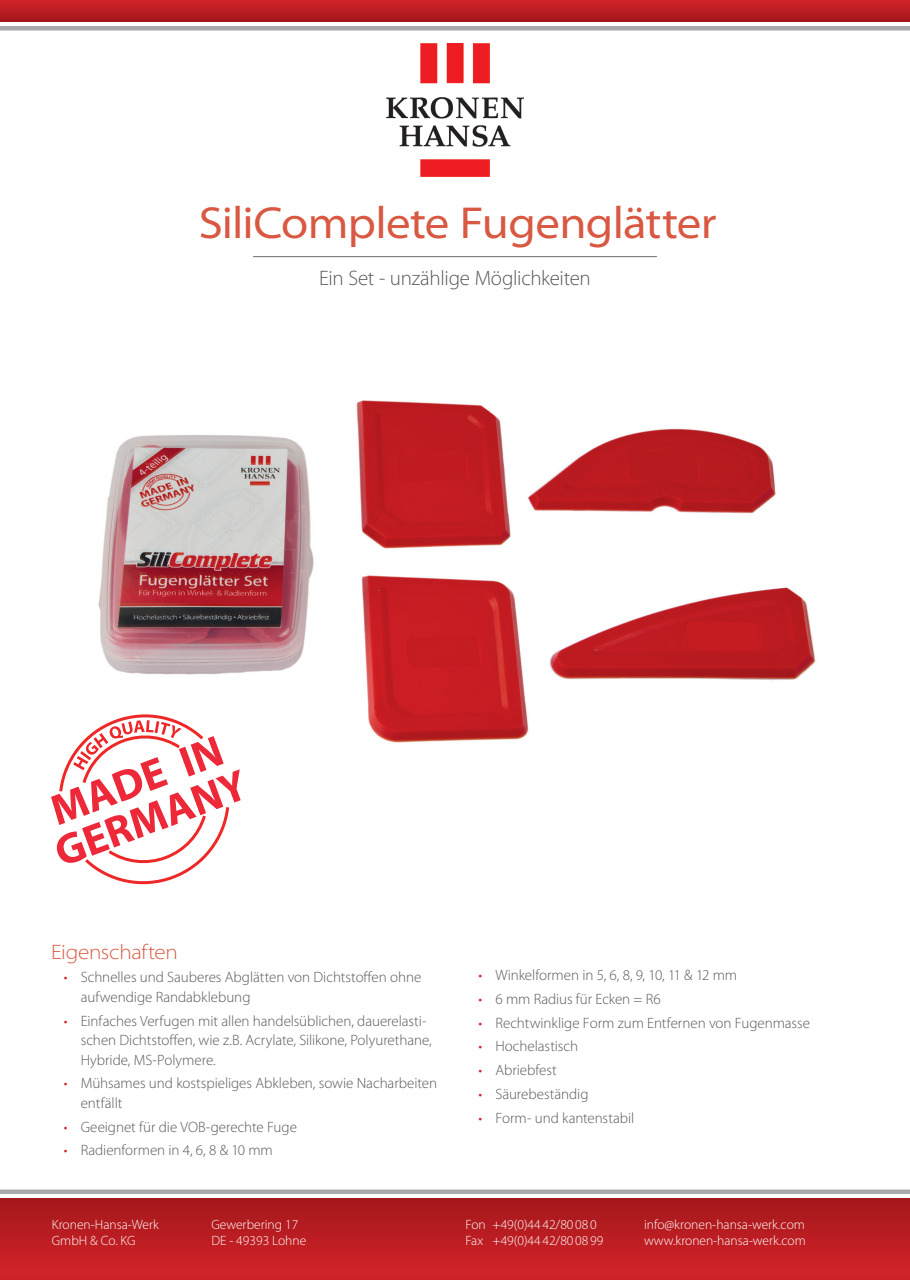
<style>
.page{position:relative;width:910px;height:1280px;background:#fff}
.page>*{position:absolute;margin:0;border:0;box-sizing:border-box;transform-origin:0 0}
.t1{font:semi-expanded 45px "Myriad Pro";letter-spacing:-.015em;color:#d95842}
.t2{font:300 21px "Myriad Pro";letter-spacing:-.015em;color:#57585a}
.t3{font:300 semi-expanded 21px "Myriad Pro";letter-spacing:-.015em;color:#d95842}
.t4{font:300 15px/19.5px "Myriad Pro";letter-spacing:-.005em;color:#57585a}
.t5{font:300 13.5px/16.5px "Myriad Pro";color:#fff}
.s1{color:#d1232a}
</style>
<div class="page">
<div style="left:0;top:1199px;width:910px;height:81px;background:linear-gradient(to bottom,#a4181b,#d5232a)"></div>
<div style="left:0;top:1189px;width:910px;height:5px;background:#a8a9ad"></div>
<div style="left:0;top:0;width:910px;height:22px;background:linear-gradient(to bottom,#d3232a,#a4181b)"></div>
<div style="left:0;top:26px;width:910px;height:5px;background:#a8a9ad"></div>
<img style="left:386px;top:43px;width:137px;height:133px">
<hr style="left:253px;top:256px;width:404px;height:1px;background:#6c6d70">
<img style="left:98px;top:400px;width:718px;height:343px">
<svg style="left:51px;top:710px;width:190px;height:175px"></svg>
<h1 class="t1" style="left:199px;top:195px;width:520px">SiliComplete Fugenglätter</h1>
<h2 class="t2" style="left:319px;top:265px;width:273px">Ein Set ‑ unzählige Möglichkeiten</h2>
<h2 class="t3" style="left:51px;top:939px;width:128px">Eigenschaften</h2>
<p class="t4" style="left:81px;top:967px;width:342px;text-indent:-17px"><span class="s1">•</span> Schnelles und Sauberes Abglätten von Dichtstoffen ohne aufwendige Randabklebung</p>
<p class="t4" style="left:81px;top:1011px;width:352px;text-indent:-17px"><span class="s1">•</span> Einfaches Verfugen mit allen handelsüblichen, dauerelasti&shy;schen Dichtstoffen, wie z.B. Acrylate, Silikone, Polyurethane,<br>Hybride, MS-Polymere.</p>
<p class="t4" style="left:81px;top:1073px;width:358px;text-indent:-17px"><span class="s1">•</span> Mühsames und kostspieliges Abkleben, sowie Nacharbeiten entfällt</p>
<p class="t4" style="left:64px;top:1117px;width:235px"><span class="s1">•</span> Geeignet für die VOB-gerechte Fuge</p>
<p class="t4" style="left:64px;top:1140px;width:211px"><span class="s1">•</span> Radienformen in 4, 6, 8 &amp; 10 mm</p>
<p class="t4" style="left:478px;top:965px;width:260px"><span class="s1">•</span> Winkelformen in 5, 6, 8, 9, 10, 11 &amp; 12 mm</p>
<p class="t4" style="left:478px;top:989px;width:184px"><span class="s1">•</span> 6 mm Radius für Ecken = R6</p>
<p class="t4" style="left:478px;top:1013px;width:333px"><span class="s1">•</span> Rechtwinklige Form zum Entfernen von Fugenmasse</p>
<p class="t4" style="left:478px;top:1036px;width:101px"><span class="s1">•</span> Hochelastisch</p>
<p class="t4" style="left:478px;top:1060px;width:80px"><span class="s1">•</span> Abriebfest</p>
<p class="t4" style="left:478px;top:1084px;width:112px"><span class="s1">•</span> Säurebeständig</p>
<p class="t4" style="left:478px;top:1108px;width:157px"><span class="s1">•</span> Form- und kantenstabil</p>
<p class="t5" style="left:52px;top:1216px;width:109px">Kronen-Hansa-Werk<br>GmbH &amp; Co. KG</p>
<p class="t5" style="left:466px;top:1216px;width:139px">Fon +49(0)44 42/80 08 0<br>Fax +49(0)44 42/80 08 99</p>
<p class="t5" style="left:644px;top:1216px;width:163px">info@kronen-hansa-werk.com www.kronen-hansa-werk.com</p>
<p class="t5" style="left:211px;top:1216px;width:96px">Gewerbering 17<br>DE - 49393 Lohne</p>
</div>
